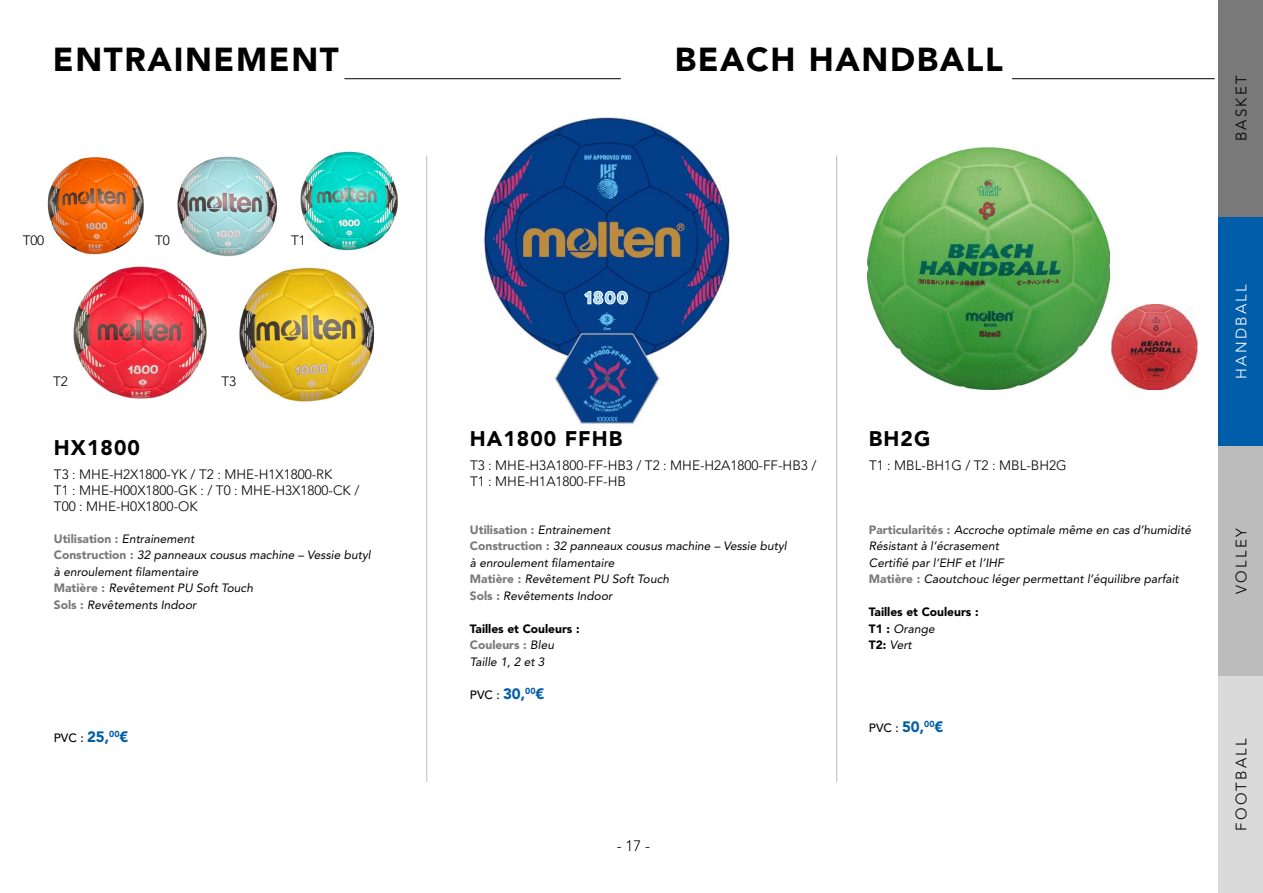
<style>
.page{position:relative;width:1263px;height:893px;background:#fff}
.page>*{position:absolute;margin:0;border:0;box-sizing:border-box;transform-origin:0 0}
.t1{font:900 33px "Avenir LT Pro";letter-spacing:.05em;color:#000}
.t2{font:900 21px "Avenir LT Pro";letter-spacing:.05em;color:#000}
.t3{font:300 15px "Avenir LT Pro";letter-spacing:.15em;color:#000}
.t4{font:300 15px "Avenir LT Pro";letter-spacing:.15em;color:#fff}
.t5{font:300 13.5px/16.2px "Avenir LT Pro";color:#000}
.t6{font:italic 12px/16.5px "Avenir LT Pro";color:#000}
.t7{font:900 12px/16.5px "Avenir LT Pro";color:#000}
.t8{font:500 12px "Avenir LT Pro";color:#000}
.s1{font-weight:900;font-style:normal;color:#797979}
.s2{font-weight:900;font-size:15px;color:#005da9}
.s3{color:#797979}
.s4{font-weight:400;font-style:italic}
.s5{font-weight:400;font-style:italic;color:#020203}
</style>
<div class="page">
<div style="left:1218px;top:0;width:45px;height:217px;background:#797979"></div>
<div style="left:1218px;top:217px;width:45px;height:229px;background:#005da9"></div>
<div style="left:1218px;top:446px;width:45px;height:230px;background:#bcbcbc"></div>
<div style="left:1218px;top:676px;width:45px;height:217px;background:#dadada"></div>
<img style="left:484px;top:117px;width:246px;height:308px">
<img style="left:867px;top:147px;width:243px;height:243px">
<img style="left:153px;top:122px;width:147px;height:147px;border-radius:73px">
<img style="left:287px;top:151px;width:111px;height:92px">
<img style="left:73px;top:246px;width:154px;height:153px">
<img style="left:47px;top:157px;width:117px;height:101px">
<hr style="left:426px;top:155px;width:1px;height:627px;background:#797979">
<hr style="left:836px;top:155px;width:1px;height:627px;background:#797979">
<img style="left:232px;top:241px;width:142px;height:161px">
<hr style="left:344px;top:78px;width:277px;height:1px;background:#000">
<hr style="left:1012px;top:78px;width:203px;height:1px;background:#000">
<div style="left:579px;top:288px;width:54px;height:19px;background:#043e88"></div>
<svg style="left:584px;top:291px;width:44px;height:14px"></svg>
<img style="left:1111px;top:304px;width:87px;height:85px">
<h1 class="t1" style="left:53px;top:40px;width:287px">ENTRAINEMENT</h1>
<h1 class="t1" style="left:675px;top:40px;width:330px">BEACH HANDBALL</h1>
<p class="t5" style="left:23px;top:232px;width:23px">T00</p>
<p class="t5" style="left:155px;top:232px;width:16px">T0</p>
<p class="t5" style="left:291px;top:232px;width:16px">T1</p>
<p class="t5" style="left:53px;top:374px;width:16px">T2</p>
<p class="t5" style="left:221px;top:374px;width:16px">T3</p>
<h2 class="t2" style="left:54px;top:435px;width:88px">HX1800</h2>
<h2 class="t2" style="left:470px;top:426px;width:154px">HA1800 FFHB</h2>
<h2 class="t2" style="left:869px;top:426px;width:63px">BH2G</h2>
<p class="t5" style="left:54px;top:466px;width:307px">T3 : MHE-H2X1800-YK / T2 : MHE-H1X1800-RK<br>T1 : MHE-H00X1800-GK : / T0 : MHE-H3X1800-CK /<br>T00 : MHE-H0X1800-OK</p>
<p class="t5" style="left:470px;top:457px;width:348px">T3 : MHE-H3A1800-FF-HB3 / T2 : MHE-H2A1800-FF-HB3 /<br>T1 : MHE-H1A1800-FF-HB</p>
<p class="t5" style="left:869px;top:457px;width:199px">T1 : MBL-BH1G / T2 : MBL-BH2G</p>
<p class="t6" style="left:54px;top:530px;width:318px"><span class="s1">Utilisation :</span> Entrainement<br><span class="s1">Construction :</span> 32 panneaux cousus machine – Vessie butyl à enroulement filamentaire<br><span class="s1">Matière :</span> Revêtement PU Soft Touch<br><span class="s1">Sols :</span> Revêtements Indoor</p>
<p class="t8" style="left:54px;top:731px;width:76px">PVC : <span class="s2">25,</span><sup>00</sup><span class="s2">€</span></p>
<p class="t6" style="left:470px;top:522px;width:318px"><span class="s1">Utilisation :</span> Entrainement<br><span class="s1">Construction :</span> 32 panneaux cousus machine – Vessie butyl à enroulement filamentaire<br><span class="s1">Matière :</span> Revêtement PU Soft Touch<br><span class="s1">Sols :</span> Revêtements Indoor</p>
<p class="t7" style="left:470px;top:621px;width:111px">Tailles et Couleurs :<br><span class="s3">Couleurs :</span> <span class="s4">Bleu<br>Taille 1, 2 et 3</span></p>
<p class="t8" style="left:470px;top:688px;width:76px">PVC : <span class="s2">30,</span><sup>00</sup><span class="s2">€</span></p>
<p class="t3" style="left:617px;top:837px;width:35px">- 17 -</p>
<p class="t6" style="left:869px;top:522px;width:324px"><span class="s1">Particularités :</span> Accroche optimale même en cas d’humidité Résistant à l’écrasement<br>Certifié par l’EHF et l’IHF<br><span class="s1">Matière :</span> Caoutchouc léger permettant l’équilibre parfait</p>
<p class="t7" style="left:869px;top:604px;width:111px">Tailles et Couleurs :<br>T1 : <span class="s5">Orange<br></span>T2: <span class="s5">Vert</span></p>
<p class="t8" style="left:869px;top:721px;width:76px">PVC : <span class="s2">50,</span><sup>00</sup><span class="s2">€</span></p>
<p class="t3" style="left:1232px;top:141px;width:67px;rotate:-90deg">BASKET</p>
<p class="t4" style="left:1232px;top:379px;width:96px;rotate:-90deg">HANDBALL</p>
<p class="t3" style="left:1232px;top:594px;width:67px;rotate:-90deg">VOLLEY</p>
<p class="t3" style="left:1232px;top:831px;width:94px;rotate:-90deg">FOOTBALL</p>
</div>
